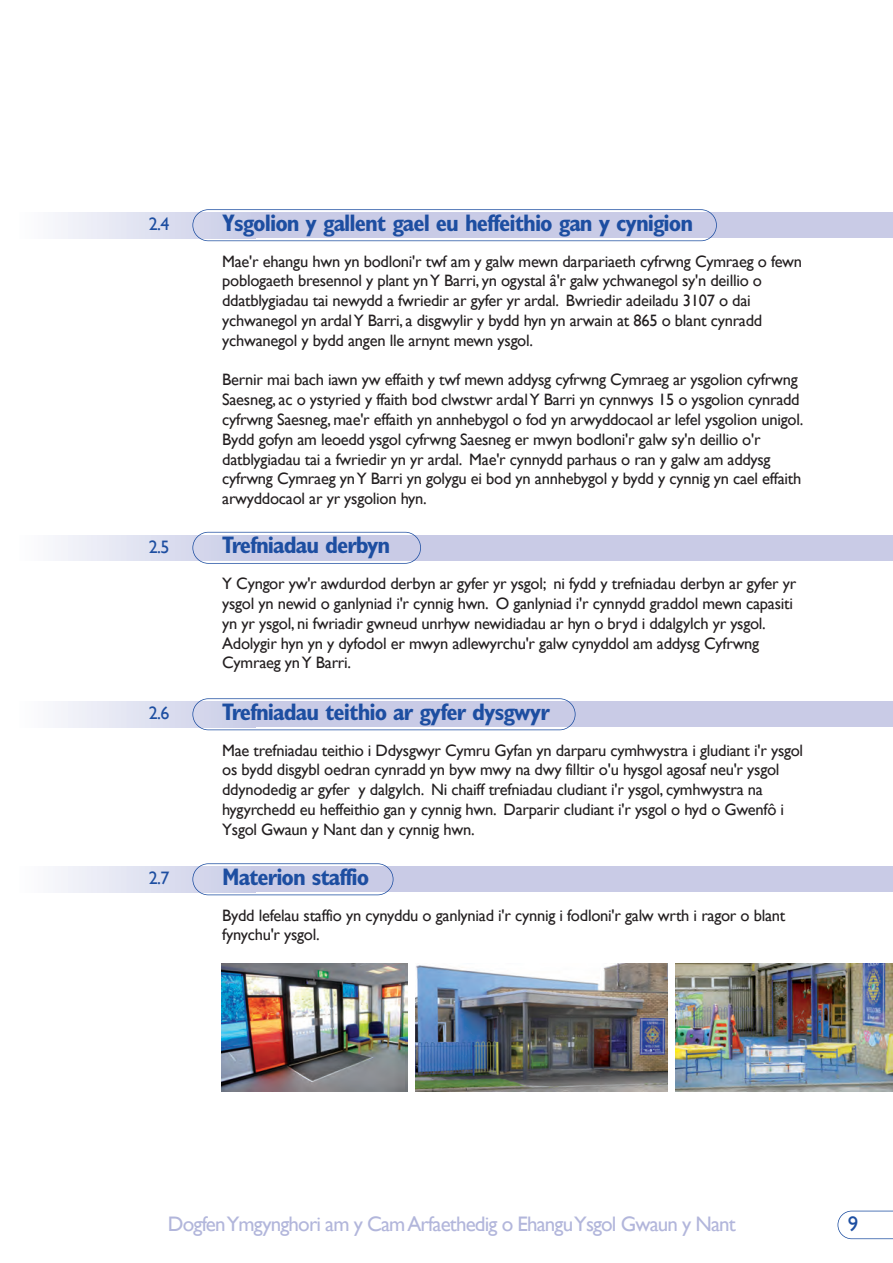
<style>
.page{position:relative;width:893px;height:1263px;background:#fff}
.page>*{position:absolute;margin:0;border:0;box-sizing:border-box;transform-origin:0 0}
.t1{font:700 condensed 24px "Gill Sans";letter-spacing:-.04em;color:#1d4ea1}
.t2{font:21px "Gill Sans";letter-spacing:-.04em;color:#b2b6db}
.t3{font:21px "Gill Sans";color:#1d4ea1}
.t4{font:18px "Gill Sans";color:#1d4ea1}
.t5{font:16.5px/19.8px "Gill Sans";letter-spacing:-.015em;color:#231f20}
</style>
<div class="page">
<svg style="left:837px;top:1211px;width:56px;height:28px"></svg>
<img style="left:58px;top:213px;width:193px;height:25px">
<div style="left:251px;top:213px;width:642px;height:25px;background:#c9cbe6"></div>
<div style="left:192px;top:209px;width:525px;height:32px;border:2px solid #1d4ea1;border-radius:16px"></div>
<img style="left:58px;top:535px;width:193px;height:26px">
<div style="left:251px;top:535px;width:642px;height:26px;background:#c9cbe6"></div>
<div style="left:192px;top:532px;width:229px;height:32px;border:2px solid #1d4ea1;border-radius:16px"></div>
<img style="left:58px;top:702px;width:193px;height:25px">
<div style="left:251px;top:702px;width:642px;height:25px;background:#c9cbe6"></div>
<div style="left:192px;top:698px;width:383px;height:32px;border:2px solid #1d4ea1;border-radius:16px"></div>
<img style="left:58px;top:867px;width:193px;height:25px">
<div style="left:251px;top:867px;width:642px;height:25px;background:#c9cbe6"></div>
<div style="left:192px;top:863px;width:201px;height:32px;border:2px solid #1d4ea1;border-radius:16px"></div>
<img style="left:675px;top:963px;width:218px;height:128px">
<img style="left:415px;top:963px;width:253px;height:128px">
<img style="left:221px;top:963px;width:186px;height:128px">
<p class="t4" style="left:149px;top:214px;width:22px">2.4</p>
<h1 class="t1" style="left:222px;top:214px;width:472px">Ysgolion y gallent gael eu heffeithio gan y cynigion</h1>
<p class="t5" style="left:222px;top:251px;width:581px">Mae'r ehangu hwn yn bodloni'r twf am y galw mewn darpariaeth cyfrwng Cymraeg o fewn poblogaeth bresennol y plant yn Y Barri, yn ogystal â'r galw ychwanegol sy'n deillio o ddatblygiadau tai newydd a fwriedir ar gyfer yr ardal. Bwriedir adeiladu 3107 o dai ychwanegol yn ardal Y Barri, a disgwylir y bydd hyn yn arwain at 865 o blant cynradd ychwanegol y bydd angen lle arnynt mewn ysgol.</p>
<p class="t5" style="left:222px;top:370px;width:583px">Bernir mai bach iawn yw effaith y twf mewn addysg cyfrwng Cymraeg ar ysgolion cyfrwng Saesneg, ac o ystyried y ffaith bod clwstwr ardal Y Barri yn cynnwys 15 o ysgolion cynradd cyfrwng Saesneg, mae'r effaith yn annhebygol o fod yn arwyddocaol ar lefel ysgolion unigol.<br>Bydd gofyn am leoedd ysgol cyfrwng Saesneg er mwyn bodloni'r galw sy'n deillio o'r datblygiadau tai a fwriedir yn yr ardal. Mae'r cynnydd parhaus o ran y galw am addysg cyfrwng Cymraeg yn Y Barri yn golygu ei bod yn annhebygol y bydd y cynnig yn cael effaith arwyddocaol ar yr ysgolion hyn.</p>
<p class="t4" style="left:149px;top:536px;width:22px">2.5</p>
<h1 class="t1" style="left:222px;top:536px;width:170px">Trefniadau derbyn</h1>
<p class="t5" style="left:222px;top:573px;width:576px">Y Cyngor yw'r awdurdod derbyn ar gyfer yr ysgol; ni fydd y trefniadau derbyn ar gyfer yr ysgol yn newid o ganlyniad i'r cynnig hwn. O ganlyniad i'r cynnydd graddol mewn capasiti yn yr ysgol, ni fwriadir gwneud unrhyw newidiadau ar hyn o bryd i ddalgylch yr ysgol.<br>Adolygir hyn yn y dyfodol er mwyn adlewyrchu'r galw cynyddol am addysg Cyfrwng Cymraeg yn Y Barri.</p>
<p class="t4" style="left:149px;top:703px;width:22px">2.6</p>
<h1 class="t1" style="left:222px;top:703px;width:329px">Trefniadau teithio ar gyfer dysgwyr</h1>
<p class="t5" style="left:222px;top:740px;width:582px">Mae trefniadau teithio i Ddysgwyr Cymru Gyfan yn darparu cymhwystra i gludiant i'r ysgol os bydd disgybl oedran cynradd yn byw mwy na dwy filltir o'u hysgol agosaf neu'r ysgol ddynodedig ar gyfer y dalgylch. Ni chaiff trefniadau cludiant i'r ysgol, cymhwystra na hygyrchedd eu heffeithio gan y cynnig hwn. Darparir cludiant i'r ysgol o hyd o Gwenfô i Ysgol Gwaun y Nant dan y cynnig hwn.</p>
<p class="t4" style="left:149px;top:868px;width:22px">2.7</p>
<h1 class="t1" style="left:222px;top:868px;width:149px">Materion staffio</h1>
<p class="t5" style="left:222px;top:905px;width:565px">Bydd lefelau staffio yn cynyddu o ganlyniad i'r cynnig i fodloni'r galw wrth i ragor o blant fynychu'r ysgol.</p>
<p class="t2" style="left:168px;top:1211px;width:569px">Dogfen Ymgynghori am y Cam Arfaethedig o Ehangu Ysgol Gwaun y Nant</p>
<p class="t3" style="left:848px;top:1211px;width:12px">9</p>
</div>
